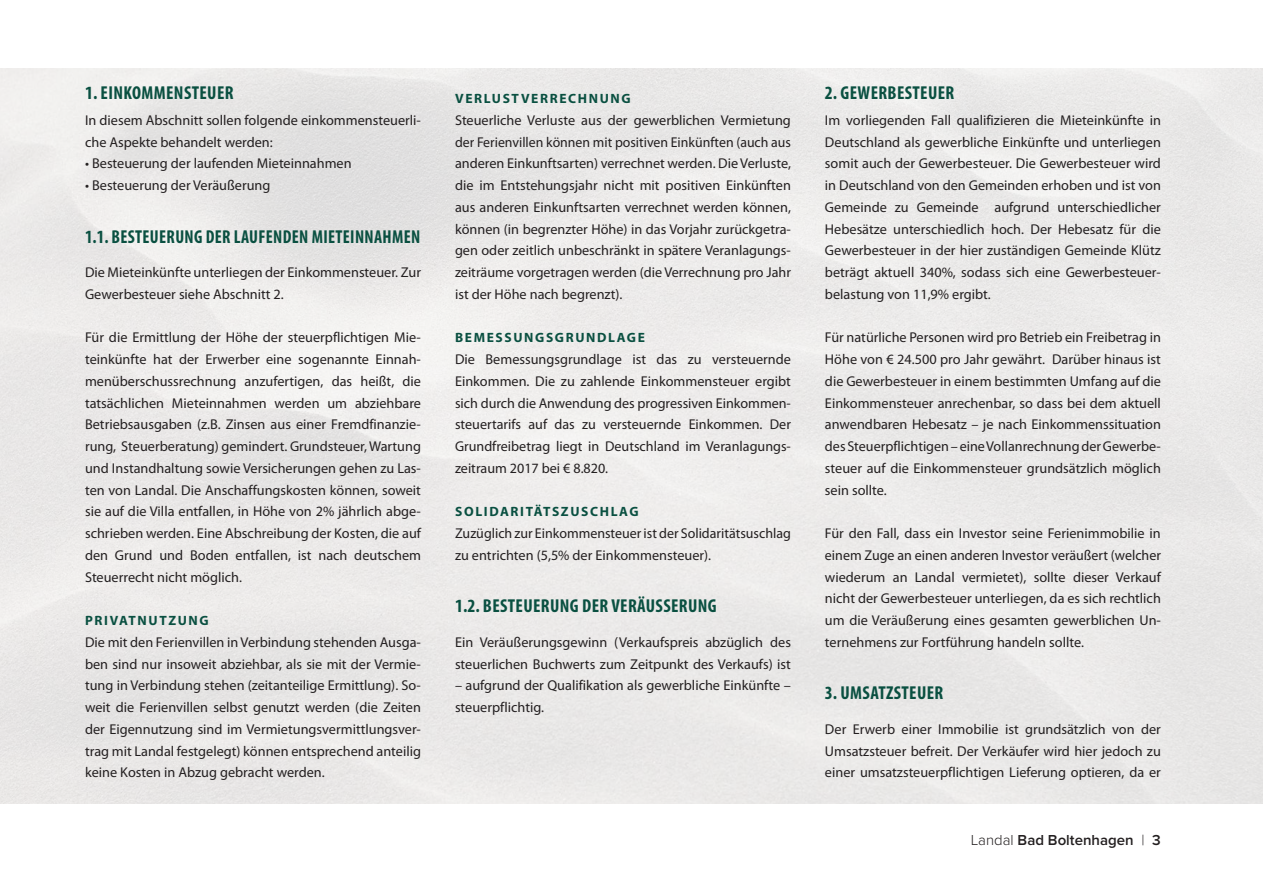
<style>
.page{position:relative;width:1263px;height:893px;background:#fff}
.page>*{position:absolute;margin:0;border:0;box-sizing:border-box;transform-origin:0 0}
.hoofdyussenkop{font:700 condensed 18.75px "Myriad Pro";letter-spacing:.02em;color:#0a5041}
.hoofdyussenkop-2{font:700 condensed 18.75px "Myriad Pro";letter-spacing:.02em;color:#0a5041;scale:.95 1}
.t1{font:600 15px "Proxima Nova";color:#231f20}
.platte_tekst{font:14.25px/21.8px "Myriad Pro";color:#231f20;text-align:justify}
.hoofdyussenkop-3{font:14.25px/21.8px "Myriad Pro";color:#231f20}
.tussenkopje{font:700 13.5px "Myriad Pro";letter-spacing:.12em;color:#0a5041}
.platte_tekst-2{font:700 13.5px "Myriad Pro";letter-spacing:.12em;color:#0a5041}
.s1{font-weight:300}
</style>
<div class="page">
<hr style="left:0;top:68px;width:1px;height:735px;background:#a5ce49">
<p class="hoofdyussenkop" style="left:85px;top:81px;width:150px">1. EINKOMMENSTEUER</p>
<p class="platte_tekst" style="left:85px;top:109px;width:337px">In diesem Abschnitt sollen folgende einkommensteuerli&shy;che Aspekte behandelt werden:</p>
<p class="platte_tekst" style="left:85px;top:152px;width:268px">• Besteuerung der laufenden Mieteinnahmen</p>
<p class="platte_tekst" style="left:85px;top:174px;width:187px">• Besteuerung der Veräußerung</p>
<p class="hoofdyussenkop-2" style="left:85px;top:225px;width:355px">1.1. BESTEUERUNG DER LAUFENDEN MIETEINNAHMEN</p>
<p class="platte_tekst" style="left:85px;top:261px;width:337px">Die Mieteinkünfte unterliegen der Einkommensteuer. Zur<br>Gewerbesteuer siehe Abschnitt 2.</p>
<p class="platte_tekst" style="left:85px;top:326px;width:337px">Für die Ermittlung der Höhe der steuerpflichtigen Mie&shy;teinkünfte hat der Erwerber eine sogenannte Einnah&shy;menüberschussrechnung anzufertigen, das heißt, die tatsächlichen Mieteinnahmen werden um abziehbare Betriebsausgaben (z.B. Zinsen aus einer Fremdfinanzie&shy;rung, Steuerberatung) gemindert. Grundsteuer, Wartung und Instandhaltung sowie Versicherungen gehen zu Las&shy;ten von Landal. Die Anschaffungskosten können, soweit sie auf die Villa entfallen, in Höhe von 2% jährlich abge&shy;schrieben werden. Eine Abschreibung der Kosten, die auf den Grund und Boden entfallen, ist nach deutschem Steuerrecht nicht möglich.</p>
<p class="tussenkopje" style="left:85px;top:612px;width:125px">PRIVATNUTZUNG</p>
<p class="platte_tekst" style="left:85px;top:631px;width:337px">Die mit den Ferienvillen in Verbindung stehenden Ausga&shy;ben sind nur insoweit abziehbar, als sie mit der Vermie&shy;tung in Verbindung stehen (zeitanteilige Ermittlung). So&shy;weit die Ferienvillen selbst genutzt werden (die Zeiten der Eigennutzung sind im Vermietungsvermittlungsver&shy;trag mit Landal festgelegt) können entsprechend anteilig keine Kosten in Abzug gebracht werden.</p>
<p class="platte_tekst-2" style="left:455px;top:90px;width:177px">VERLUSTVERRECHNUNG</p>
<p class="platte_tekst" style="left:455px;top:109px;width:337px">Steuerliche Verluste aus der gewerblichen Vermietung der Ferienvillen können mit positiven Einkünften (auch aus anderen Einkunftsarten) verrechnet werden. Die Verluste, die im Entstehungsjahr nicht mit positiven Einkünften aus anderen Einkunftsarten verrechnet werden können, können (in begrenzter Höhe) in das Vorjahr zurückgetra&shy;gen oder zeitlich unbeschränkt in spätere Veranlagungs&shy;zeiträume vorgetragen werden (die Verrechnung pro Jahr ist der Höhe nach begrenzt).</p>
<p class="tussenkopje" style="left:455px;top:329px;width:191px">BEMESSUNGSGRUNDLAGE</p>
<p class="platte_tekst" style="left:455px;top:348px;width:337px">Die Bemessungsgrundlage ist das zu versteuernde Einkommen. Die zu zahlende Einkommensteuer ergibt sich durch die Anwendung des progressiven Einkommen&shy;steuertarifs auf das zu versteuernde Einkommen. Der Grundfreibetrag liegt in Deutschland im Veranlagungs&shy;zeitraum 2017 bei € 8.820.</p>
<p class="tussenkopje" style="left:455px;top:503px;width:185px">SOLIDARITÄTSZUSCHLAG</p>
<p class="hoofdyussenkop-3" style="left:455px;top:522px;width:337px">Zuzüglich zur Einkommensteuer ist der Solidaritätsuschlag zu entrichten (5,5% der Einkommensteuer).</p>
<p class="hoofdyussenkop" style="left:455px;top:594px;width:263px">1.2. BESTEUERUNG DER VERÄUSSERUNG</p>
<p class="platte_tekst" style="left:455px;top:631px;width:337px">Ein Veräußerungsgewinn (Verkaufspreis abzüglich des steuerlichen Buchwerts zum Zeitpunkt des Verkaufs) ist</p>
<p class="platte_tekst" style="left:455px;top:674px;width:337px">– aufgrund der Qualifikation als gewerbliche Einkünfte – steuerpflichtig.</p>
<p class="hoofdyussenkop" style="left:825px;top:81px;width:131px">2. GEWERBESTEUER</p>
<p class="platte_tekst" style="left:825px;top:109px;width:337px">Im vorliegenden Fall qualifizieren die Mieteinkünfte in Deutschland als gewerbliche Einkünfte und unterliegen somit auch der Gewerbesteuer. Die Gewerbesteuer wird in Deutschland von den Gemeinden erhoben und ist von Gemeinde zu Gemeinde aufgrund unterschiedlicher Hebesätze unterschiedlich hoch. Der Hebesatz für die Gewerbesteuer in der hier zuständigen Gemeinde Klütz beträgt aktuell 340%, sodass sich eine Gewerbesteuer&shy;belastung von 11,9% ergibt.</p>
<p class="platte_tekst" style="left:825px;top:326px;width:337px">Für natürliche Personen wird pro Betrieb ein Freibetrag in Höhe von € 24.500 pro Jahr gewährt. Darüber hinaus ist die Gewerbesteuer in einem bestimmten Umfang auf die Einkommensteuer anrechenbar, so dass bei dem aktuell anwendbaren Hebesatz – je nach Einkommenssituation des Steuerpflichtigen – eine Vollanrechnung der Gewerbe&shy;steuer auf die Einkommensteuer grundsätzlich möglich sein sollte.</p>
<p class="platte_tekst" style="left:825px;top:522px;width:337px">Für den Fall, dass ein Investor seine Ferienimmobilie in einem Zuge an einen anderen Investor veräußert (welcher wiederum an Landal vermietet), sollte dieser Verkauf nicht der Gewerbesteuer unterliegen, da es sich rechtlich um die Veräußerung eines gesamten gewerblichen Un&shy;ternehmens zur Fortführung handeln sollte.</p>
<p class="hoofdyussenkop" style="left:825px;top:681px;width:120px">3. UMSATZSTEUER</p>
<p class="platte_tekst" style="left:825px;top:718px;width:337px">Der Erwerb einer Immobilie ist grundsätzlich von der Umsatzsteuer befreit. Der Verkäufer wird hier jedoch zu einer umsatzsteuerpflichtigen Lieferung optieren, da er</p>
<p class="t1" style="left:971px;top:832px;width:191px"><span class="s1">Landal</span> Bad Boltenhagen <span class="s1">|</span> 3</p>
</div>
